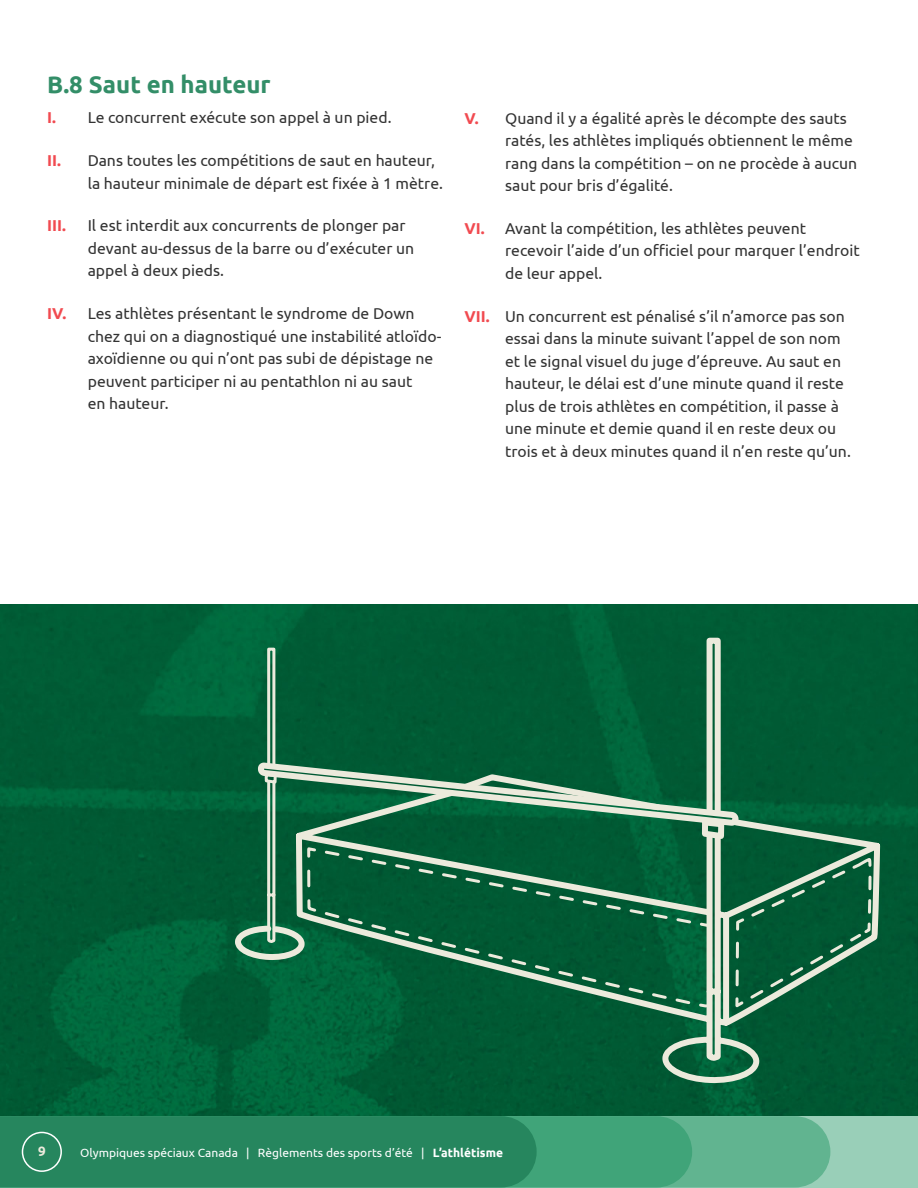
<style>
.page{position:relative;width:918px;height:1188px;background:#fff}
.page>*{position:absolute;margin:0;border:0;box-sizing:border-box;transform-origin:0 0}
.t1{font:700 24px "Ubuntu";color:#338e68}
.t2{font:15.75px/22.5px "Ubuntu";color:#333}
.t3{font:700 15.75px "Ubuntu";color:#f14a50}
.t4{font:700 13.5px "Ubuntu";color:#eceadc}
.t5{font:12px "Ubuntu";color:#fff}
.s1{font-weight:700;color:#f14a50}
.s2{font-weight:700}
</style>
<div class="page">
<img style="left:0;top:605px;width:918px;height:511px">
<svg style="left:238px;top:635px;width:647px;height:452px;background:#0b623c"></svg>
<svg style="left:255px;top:646px;width:618px;height:365px;background:#1b6b48"></svg>
<svg style="left:306px;top:848px;width:405px;height:159px;background:#186945"></svg>
<div style="left:0;top:1116px;width:918px;height:71px;background:#99cfb8"></div>
<div style="left:692px;top:1116px;width:138px;height:71px;background:#61b490"></div>
<div style="left:537px;top:1116px;width:155px;height:71px;background:#40a479"></div>
<div style="left:0;top:1116px;width:537px;height:71px;background:#26865e"></div>
<div style="left:22px;top:1132px;width:40px;height:40px;border:2px solid #fff;border-radius:50%"></div>
<h1 class="t1" style="left:47px;top:70px;width:225px">B.8 Saut en hauteur</h1>
<p class="t2" style="left:47px;top:106px;width:346px"><span class="s1">I.</span> Le concurrent exécute son appel à un pied.</p>
<p class="t2" style="left:88px;top:149px;width:357px;text-indent:-40px"><span class="s1">II.</span> Dans toutes les compétitions de saut en hauteur, la hauteur minimale de départ est fixée à 1 mètre.</p>
<p class="t3" style="left:47px;top:216px;width:20px">III.</p>
<p class="t2" style="left:88px;top:214px;width:328px">Il est interdit aux concurrents de plonger par devant au-dessus de la barre ou d’exécuter un appel à deux pieds.</p>
<p class="t2" style="left:88px;top:302px;width:355px;text-indent:-40px"><span class="s1">IV.</span> Les athlètes présentant le syndrome de Down chez qui on a diagnostiqué une instabilité atloïdo&shy;axoïdienne ou qui n’ont pas subi de dépistage ne peuvent participer ni au pentathlon ni au saut<br>en hauteur.</p>
<p class="t2" style="left:505px;top:106px;width:354px;text-indent:-40px"><span class="s1">V.</span> Quand il y a égalité après le décompte des sauts ratés, les athlètes impliqués obtiennent le même rang dans la compétition – on ne procède à aucun saut pour bris d’égalité.</p>
<p class="t2" style="left:505px;top:216px;width:356px;text-indent:-40px"><span class="s1">VI.</span> Avant la compétition, les athlètes peuvent recevoir l’aide d’un officiel pour marquer l’endroit de leur appel.</p>
<p class="t2" style="left:505px;top:304px;width:347px;text-indent:-40px"><span class="s1">VII.</span> Un concurrent est pénalisé s’il n’amorce pas son essai dans la minute suivant l’appel de son nom et le signal visuel du juge d’épreuve. Au saut en hauteur, le délai est d’une minute quand il reste plus de trois athlètes en compétition, il passe à une minute et demie quand il en reste deux ou trois et à deux minutes quand il n’en reste qu’un.</p>
<p class="t4" style="left:38px;top:1144px;width:9px">9</p>
<p class="t5" style="left:80px;top:1146px;width:424px">Olympiques spéciaux Canada | Règlements des sports d’été | <span class="s2">L’athlétisme</span></p>
</div>
